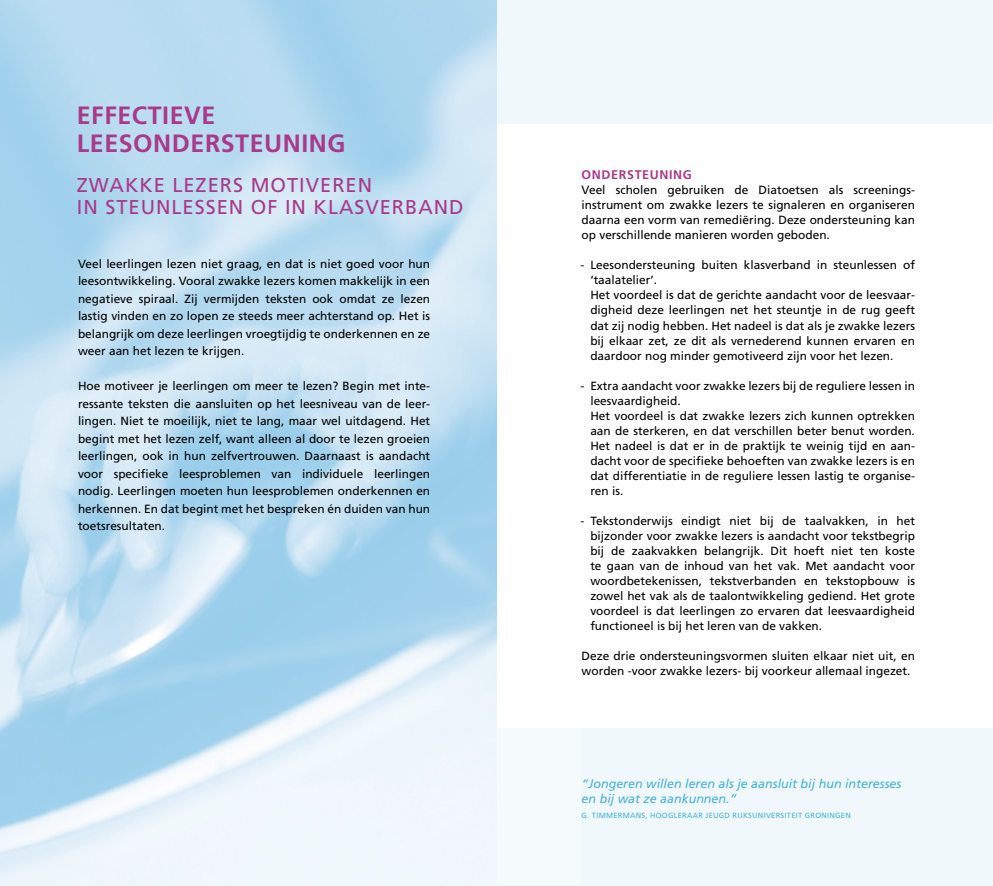
<style>
.page{position:relative;width:993px;height:886px;background:#fff}
.page>*{position:absolute;margin:0;border:0;box-sizing:border-box;transform-origin:0 0}
.t1{font:700 25px/27.5px "Frutiger";letter-spacing:.02em;color:#a9398a}
.t2{font:20px/22.5px "Frutiger";letter-spacing:.05em;color:#a9398a}
.t3{font:italic 12.5px/15px "Frutiger";color:#46b1df}
.t4{font:700 12.5px "Frutiger";letter-spacing:.05em;color:#a9398a}
.t5{font:11.88px/15px "Frutiger";color:#000;text-align:justify}
.t6{font:7.5px "Frutiger";letter-spacing:.035em;color:#46b1df}
</style>
<div class="page">
<div style="left:497px;top:0;width:495px;height:886px;background:#f1f8fc"></div>
<div style="left:496px;top:124px;width:496px;height:603px;background:#fff"></div>
<div style="left:497px;top:506px;width:83px;height:379px;background:#fff"></div>
<h1 class="t1" style="left:77px;top:102px;width:270px">EFFECTIEVE<br>LEESONDERSTEUNING</h1>
<h2 class="t2" style="left:77px;top:174px;width:388px">Zwakke lezers motiveren<br>in steunlessen of in klasverband</h2>
<p class="t5" style="left:78px;top:255px;width:353px;line-height:17.5px">Veel leerlingen lezen niet graag, en dat is niet goed voor hun leesontwikkeling. Vooral zwakke lezers komen makkelijk in een negatieve spiraal. Zij vermijden teksten ook omdat ze lezen lastig vinden en zo lopen ze steeds meer achterstand op. Het is belangrijk om deze leerlingen vroegtijdig te onderkennen en ze weer aan het lezen te krijgen.</p>
<p class="t5" style="left:78px;top:377px;width:353px;line-height:17.5px">Hoe motiveer je leerlingen om meer te lezen? Begin met inte&shy;ressante teksten die aansluiten op het leesniveau van de leer&shy;lingen. N iet te moeilijk, niet te lang, maar wel uitdagend. Het begint met het lezen zelf, want alleen al door te lezen groeien leerlingen, ook in hun zelfvertrouwen. Daarnaast is aandacht voor specifieke leesproblemen van individuele leerlingen nodig. Leerlingen moeten hun leesproblemen onderkennen en herkennen. En dat begint met het bespreken én duiden van hun toetsresultaten.</p>
<p class="t4" style="left:581px;top:168px;width:112px">ONDERSTEUNING</p>
<p class="t5" style="left:581px;top:183px;width:335px">Veel scholen gebruiken de Diatoetsen als screenings&shy;instrument om zwakke lezers te signaleren en organiseren daarna een vorm van remediëring. Deze ondersteuning kan op verschillende manieren worden geboden.</p>
<p class="t5" style="left:590px;top:258px;width:326px;text-align:left;text-indent:-10px">-Leesondersteuning buiten klasverband in steunlessen of ‘taalatelier’.<br>Het voordeel is dat de gerichte aandacht voor de leesvaar&shy;digheid deze leerlingen net het steuntje in de rug geeft dat zij nodig hebben. Het nadeel is dat als je zwakke lezers bij elkaar zet, ze dit als vernederend kunnen ervaren en daardoor nog minder gemotiveerd zijn voor het lezen.</p>
<p class="t5" style="left:590px;top:378px;width:326px;text-align:left;text-indent:-10px">-Extra aandacht voor zwakke lezers bij de reguliere lessen in leesvaardigheid.<br>Het voordeel is dat zwakke lezers zich kunnen optrekken aan de sterkeren, en dat verschillen beter benut worden.<br>Het nadeel is dat er in de praktijk te weinig tijd en aan&shy;dacht voor de specifieke behoeften van zwakke lezers is en dat differentiatie in de reguliere lessen lastig te organise&shy;ren is.</p>
<p class="t5" style="left:590px;top:513px;width:326px;text-indent:-10px">-Tekstonderwijs eindigt niet bij de taalvakken, in het bijzonder voor zwakke lezers is aandacht voor tekstbegrip bij de zaakvakken belangrijk. Dit hoeft niet ten koste te gaan van de inhoud van het vak. Met aandacht voor woordbetekenissen, tekstverbanden en tekstopbouw is zowel het vak als de taalontwikkeling gediend. Het grote voordeel is dat leerlingen zo ervaren dat leesvaardigheid functioneel is bij het leren van de vakken.</p>
<p class="t5" style="left:581px;top:648px;width:335px">Deze drie ondersteuningsvormen sluiten elkaar niet uit, en worden -voor zwakke lezers- bij voorkeur allemaal ingezet.</p>
<p class="t3" style="left:581px;top:777px;width:321px">“Jongeren willen leren als je aansluit bij hun interesses en bij wat ze aankunnen.”</p>
<p class="t6" style="left:581px;top:811px;width:270px">G. Timmermans, hoogleraar Jeugd Rijksuniversiteit Groningen</p>
</div>
